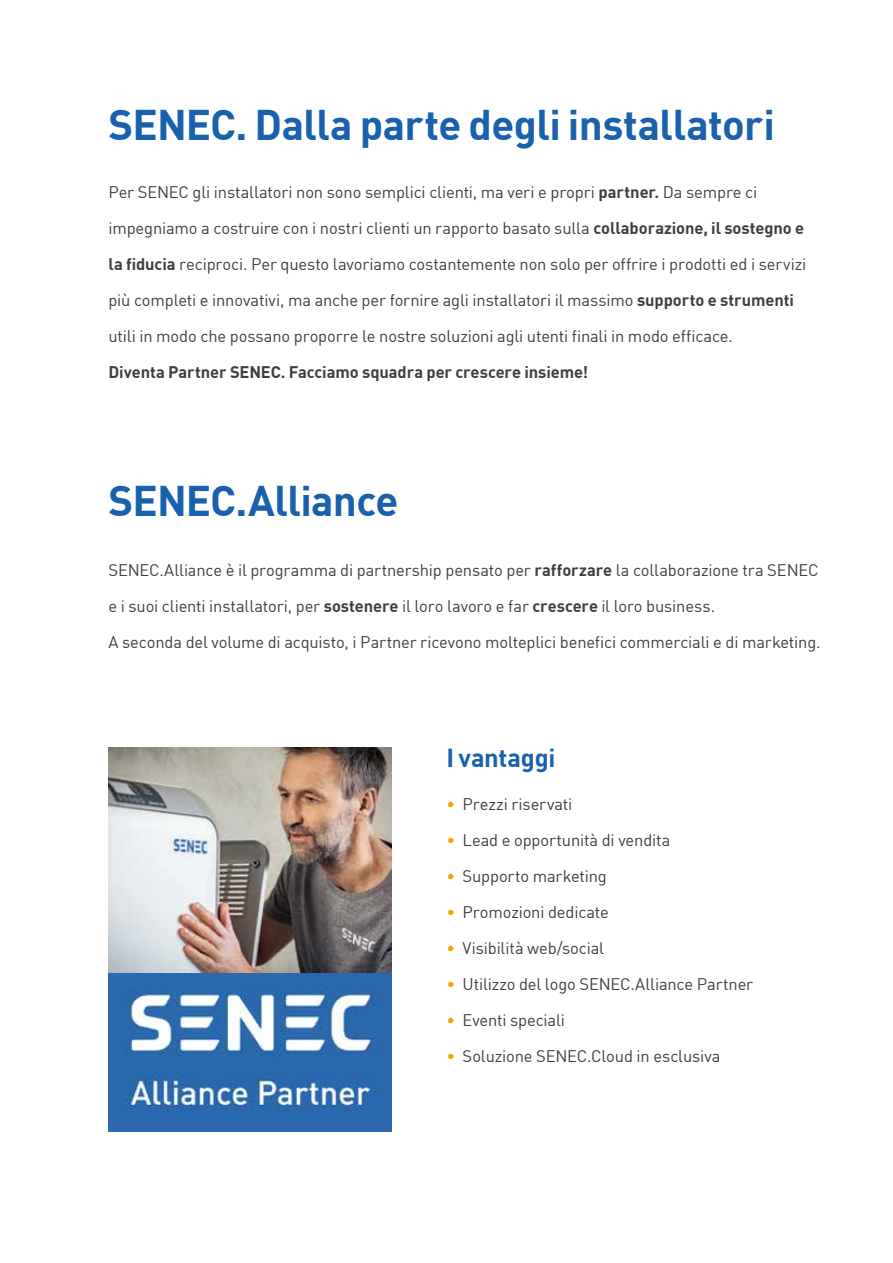
<style>
.page{position:relative;width:893px;height:1263px;background:#fff}
.page>*{position:absolute;margin:0;border:0;box-sizing:border-box;transform-origin:0 0}
.t1{font:700 42px "En BWDIN Pro";letter-spacing:-.015em;color:#1961ac}
.t2{font:700 25.5px "En BWDIN Pro";letter-spacing:-.01em;color:#1961ac}
.t3{font:16.5px/36px "En BWDIN Pro";letter-spacing:-.01em;color:#403e3e}
.t4{font:700 16.5px "En BWDIN Pro";letter-spacing:-.005em;color:#403e3e}
.s1{font-weight:700}
.s2{color:#f7a300}
</style>
<div class="page">
<img style="left:108px;top:748px;width:283px;height:225px">
<img style="left:108px;top:973px;width:283px;height:159px">
<h1 class="t1" style="left:108px;top:96px;width:668px">SENEC. Dalla parte degli installatori</h1>
<p class="t3" style="left:108px;top:173px;width:699px">Per SENEC gli installatori non sono semplici clienti, ma veri e propri <span class="s1">partner.</span> Da sempre ci impegniamo a costruire con i nostri clienti un rapporto basato sulla <span class="s1">collaborazione, il sostegno e la fiducia</span> reciproci. Per questo lavoriamo costantemente non solo per offrire i prodotti ed i servizi più completi e innovativi, ma anche per fornire agli installatori il massimo <span class="s1">supporto e strumenti </span>utili in modo che possano proporre le nostre soluzioni agli utenti finali in modo efficace.</p>
<p class="t4" style="left:108px;top:361px;width:481px">Diventa Partner SENEC. Facciamo squadra per crescere insieme!</p>
<h1 class="t1" style="left:108px;top:473px;width:291px">SENEC.Alliance</h1>
<p class="t3" style="left:108px;top:551px;width:714px">SENEC.Alliance è il programma di partnership pensato per <span class="s1">rafforzare</span> la collaborazione tra SENEC e i suoi clienti installatori, per <span class="s1">sostenere</span> il loro lavoro e far <span class="s1">crescere</span> il loro business.<br>A seconda del volume di acquisto, i Partner ricevono molteplici benefici commerciali e di marketing.</p>
<h2 class="t2" style="left:446px;top:741px;width:111px">I vantaggi</h2>
<p class="t3" style="left:446px;top:785px;width:127px"><span class="s2">•</span> Prezzi riservati</p>
<p class="t3" style="left:446px;top:821px;width:225px"><span class="s2">•</span> Lead e opportunità di vendita</p>
<p class="t3" style="left:446px;top:857px;width:162px"><span class="s2">•</span> Supporto marketing</p>
<p class="t3" style="left:446px;top:893px;width:164px"><span class="s2">•</span> Promozioni dedicate</p>
<p class="t3" style="left:446px;top:929px;width:159px"><span class="s2">•</span> Visibilità web/social</p>
<p class="t3" style="left:446px;top:965px;width:308px"><span class="s2">•</span> Utilizzo del logo SENEC.Alliance Partner</p>
<p class="t3" style="left:446px;top:1001px;width:120px"><span class="s2">•</span> Eventi speciali</p>
<p class="t3" style="left:446px;top:1037px;width:276px"><span class="s2">•</span> Soluzione SENEC.Cloud in esclusiva</p>
</div>
